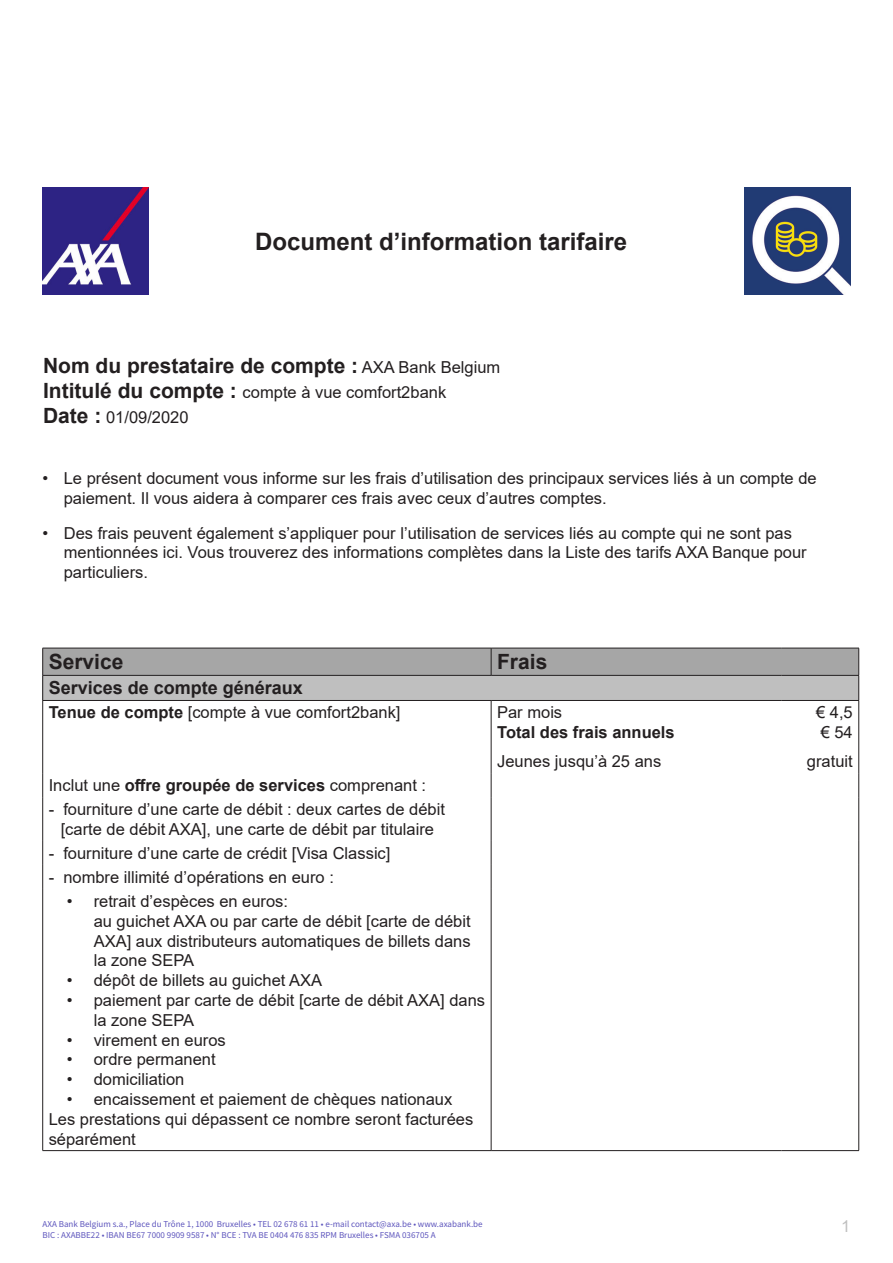
<style>
.page{position:relative;width:893px;height:1263px;background:#fff}
.page>*{position:absolute;margin:0;border:0;box-sizing:border-box;transform-origin:0 0}
.t1{font:700 24px "Arial";color:#231f20}
._02_-_Titre_bleu{font:700 21px "Arial";color:#231f20}
._02_-_Titre_bleu-2{font:700 18px "Arial";color:#231f20}
._02_-_Titre_bleu-3{font:16.5px/19.8px "Arial";color:#231f20}
._02_-_Titre_bleu-4{font:700 16.5px "Arial";color:#231f20}
.t2{font:16.5px "Arial";color:#bfbfbf}
.t3{font:9px "Source Sans Pro";color:#5e56bd}
.s1{font-weight:400;font-size:16.5px}
.s2{font-weight:700;font-size:21px}
.s3{font-weight:700}
.s4{font-weight:400}
</style>
<div class="page">
<img style="left:43px;top:188px;width:106px;height:106px">
<img style="left:744px;top:188px;width:106px;height:106px">
<svg style="left:42px;top:648px;width:817px;height:52px;background:#aeaeae"></svg>
<hr style="left:491px;top:675px;width:291px;height:1px;background:#231f20">
<hr style="left:782px;top:675px;width:77px;height:1px;background:#231f20">
<hr style="left:43px;top:700px;width:448px;height:1px;background:#231f20">
<hr style="left:42px;top:701px;width:1px;height:72px;background:#231f20">
<hr style="left:491px;top:700px;width:291px;height:1px;background:#231f20">
<hr style="left:491px;top:701px;width:1px;height:72px;background:#231f20">
<hr style="left:782px;top:700px;width:77px;height:1px;background:#231f20">
<hr style="left:858px;top:701px;width:1px;height:72px;background:#231f20">
<svg style="left:42px;top:773px;width:1px;height:24px"></svg>
<svg style="left:491px;top:773px;width:1px;height:24px"></svg>
<svg style="left:858px;top:773px;width:1px;height:24px"></svg>
<hr style="left:42px;top:797px;width:1px;height:44px;background:#231f20">
<hr style="left:491px;top:797px;width:1px;height:44px;background:#231f20">
<hr style="left:858px;top:797px;width:1px;height:44px;background:#231f20">
<svg style="left:42px;top:841px;width:1px;height:48px"></svg>
<svg style="left:491px;top:841px;width:1px;height:48px"></svg>
<svg style="left:858px;top:841px;width:1px;height:48px"></svg>
<hr style="left:42px;top:889px;width:1px;height:261px;background:#231f20">
<hr style="left:491px;top:889px;width:1px;height:261px;background:#231f20">
<hr style="left:858px;top:889px;width:1px;height:261px;background:#231f20">
<hr style="left:43px;top:1150px;width:448px;height:1px;background:#231f20">
<hr style="left:491px;top:1150px;width:291px;height:1px;background:#231f20">
<hr style="left:782px;top:1150px;width:77px;height:1px;background:#231f20">
<p class="t1" style="left:255px;top:224px;width:374px">Document d’information tarifaire</p>
<p class="_02_-_Titre_bleu" style="left:43px;top:350px;width:459px">Nom du prestataire de compte : <span class="s1">AXA Bank Belgium</span></p>
<p class="_02_-_Titre_bleu-3" style="left:43px;top:382px;width:405px"><span class="s2">Intitulé du compte :</span> compte à vue comfort2bank</p>
<p class="_02_-_Titre_bleu-3" style="left:43px;top:407px;width:147px"><span class="s2">Date :</span> 01/09/2020</p>
<p class="_02_-_Titre_bleu-3" style="left:64px;top:468px;width:754px;text-indent:-21px">• Le présent document vous informe sur les frais d’utilisation des principaux services liés à un compte de paiement. Il vous aidera à comparer ces frais avec ceux d’autres comptes.</p>
<p class="_02_-_Titre_bleu-3" style="left:64px;top:523px;width:744px;text-indent:-21px">• Des frais peuvent également s’appliquer pour l’utilisation de services liés au compte qui ne sont pas mentionnées ici. Vous trouverez des informations complètes dans la Liste des tarifs AXA Banque pour particuliers.</p>
<p class="_02_-_Titre_bleu" style="left:49px;top:647px;width:76px">Service</p>
<p class="_02_-_Titre_bleu" style="left:497px;top:647px;width:52px">Frais</p>
<p class="_02_-_Titre_bleu-2" style="left:49px;top:675px;width:256px">Services de compte généraux</p>
<p class="_02_-_Titre_bleu-3" style="left:49px;top:703px;width:353px"><span class="s3">Tenue de compte</span> [compte à vue comfort2bank]</p>
<p class="_02_-_Titre_bleu-3" style="left:497px;top:703px;width:67px">Par mois</p>
<p class="_02_-_Titre_bleu-4" style="left:497px;top:721px;width:179px">Total des frais annuels</p>
<p class="_02_-_Titre_bleu-3" style="left:497px;top:751px;width:166px">Jeunes jusqu’à 25 ans</p>
<p class="_02_-_Titre_bleu-4" style="left:49px;top:774px;width:379px"><span class="s4">Inclut une</span> offre groupée de services <span class="s4">comprenant :</span></p>
<p class="_02_-_Titre_bleu-3" style="left:49px;top:799px;width:398px;text-align:center">- fourniture d’une carte de débit : deux cartes de débit [carte de débit AXA], une carte de débit par titulaire</p>
<p class="_02_-_Titre_bleu-3" style="left:49px;top:843px;width:343px">- fourniture d’une carte de crédit [Visa Classic]</p>
<p class="_02_-_Titre_bleu-3" style="left:49px;top:867px;width:287px">- nombre illimité d’opérations en euro :</p>
<p class="_02_-_Titre_bleu-3" style="left:94px;top:891px;width:378px;text-indent:-27px">• retrait d’espèces en euros:<br>au guichet AXA ou par carte de débit [carte de débit AXA] aux distributeurs automatiques de billets dans la zone SEPA</p>
<p class="_02_-_Titre_bleu-3" style="left:67px;top:970px;width:257px">• dépôt de billets au guichet AXA</p>
<p class="_02_-_Titre_bleu-3" style="left:94px;top:990px;width:393px;text-indent:-27px">• paiement par carte de débit [carte de débit AXA] dans la zone SEPA</p>
<p class="_02_-_Titre_bleu-3" style="left:67px;top:1030px;width:161px">• virement en euros</p>
<p class="_02_-_Titre_bleu-3" style="left:67px;top:1049px;width:150px">• ordre permanent</p>
<p class="_02_-_Titre_bleu-3" style="left:67px;top:1069px;width:119px">• domiciliation</p>
<p class="_02_-_Titre_bleu-3" style="left:67px;top:1089px;width:387px">• encaissement et paiement de chèques nationaux</p>
<p class="_02_-_Titre_bleu-3" style="left:49px;top:1109px;width:426px">Les prestations qui dépassent ce nombre seront facturées séparément</p>
<p class="t3" style="left:43px;top:1218px;width:442px">AXA Bank Belgium s.a., Place du Trône 1, 1000 Bruxelles • TEL 02 678 61 11 • e-mail contact@axa.be • www.axabank.be</p>
<p class="t3" style="left:43px;top:1229px;width:395px">BIC : AXABBE22 • IBAN BE67 7000 9909 9587 • N° BCE : TVA BE 0404 476 835 RPM Bruxelles • FSMA 036705 A</p>
<p class="_02_-_Titre_bleu-3" style="left:816px;top:703px;width:38px">€ 4,5</p>
<p class="_02_-_Titre_bleu-3" style="left:821px;top:722px;width:34px">€ 54</p>
<p class="_02_-_Titre_bleu-3" style="left:807px;top:751px;width:47px">gratuit</p>
<p class="t2" style="left:841px;top:1215px;width:11px">1</p>
</div>
